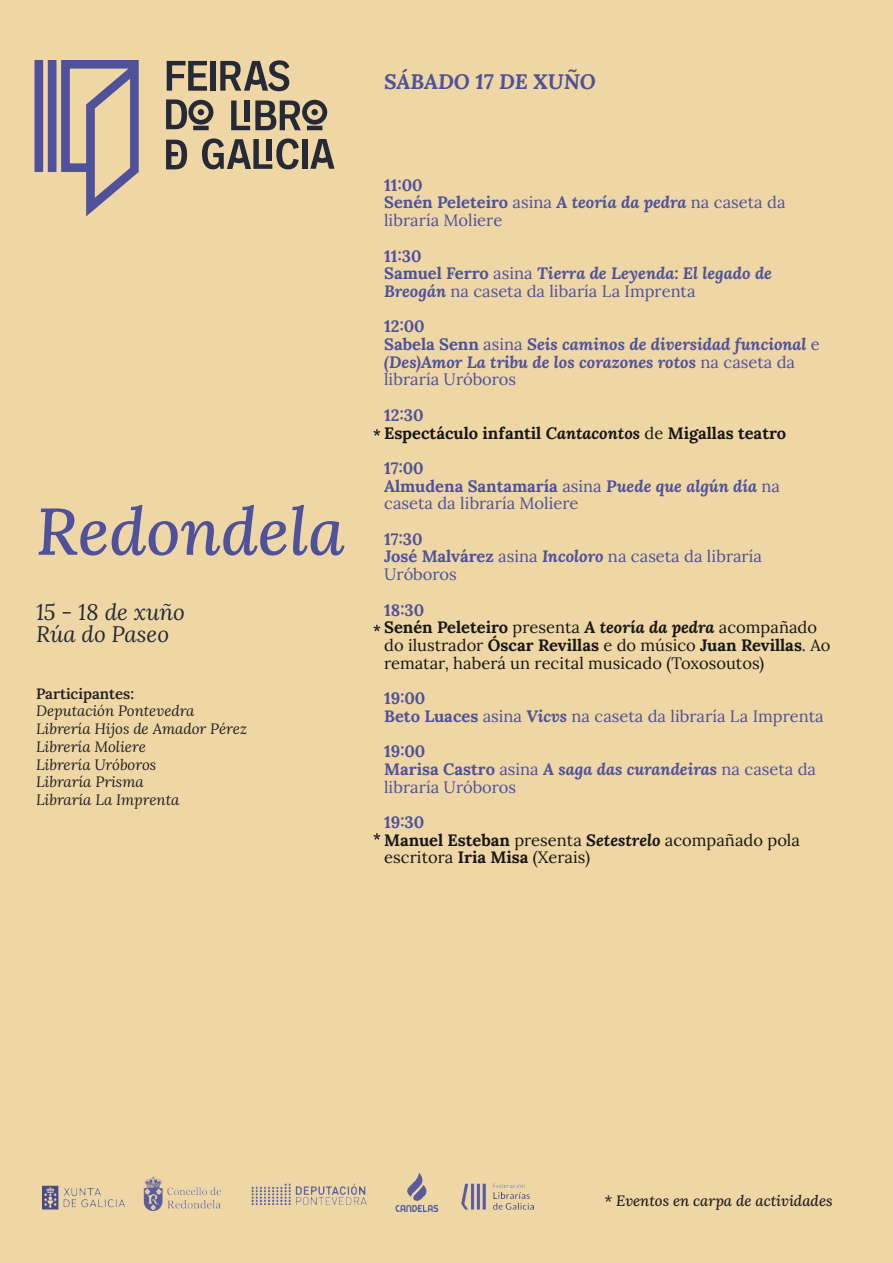
<style>
.page{position:relative;width:893px;height:1263px;background:#eed6a5}
.page>*{position:absolute;margin:0;border:0;box-sizing:border-box;transform-origin:0 0}
.t1{font:italic 500 66px "Lora";color:#4f529b}
.t2{font:italic 22.5px/22.2px "Lora";color:#252a36}
.t3{font:italic 700 21px "Lora";letter-spacing:-.005em;color:#4f529b}
.t4{font:16.5px/17.7px "Lora";color:#4f529b}
.t5{font:16.5px/17.7px "Lora";color:#181715}
.t6{font:italic 700 16.5px/17.7px "Lora";color:#4f529b}
.t7{font:700 16.5px/17.7px "Lora";color:#181715}
.t8{font:italic 15px/17.7px "Lora";letter-spacing:-.005em;color:#231f20}
.t9{font:italic 500 15px "Lora";color:#231f20}
.t10{font:600 15px "Lora";color:#231f20}
.s1{font-weight:700}
.s2{font-weight:700;font-style:italic}
.s3{font-style:normal}
.s4{font-weight:400;font-style:normal}
.s5{color:#4f529b}
.s6{font-style:italic}
.s7{font-weight:400}
.s8{font-weight:700;color:#4f529b}
</style>
<div class="page">
<img style="left:43px;top:1173px;width:491px;height:39px">
<svg style="left:34px;top:60px;width:105px;height:156px"></svg>
<svg style="left:231px;top:100px;width:96px;height:30px"></svg>
<svg style="left:166px;top:99px;width:47px;height:31px"></svg>
<svg style="left:167px;top:61px;width:40px;height:30px"></svg>
<div style="left:211px;top:61px;width:5px;height:30px;background:#252a36"></div>
<svg style="left:220px;top:60px;width:69px;height:31px"></svg>
<svg style="left:166px;top:140px;width:21px;height:29px"></svg>
<div style="left:302px;top:139px;width:5px;height:30px;background:#252a36"></div>
<svg style="left:202px;top:138px;width:97px;height:31px"></svg>
<svg style="left:310px;top:139px;width:24px;height:30px"></svg>
<svg style="left:373px;top:429px;width:7px;height:7px"></svg>
<svg style="left:373px;top:625px;width:7px;height:6px"></svg>
<svg style="left:373px;top:833px;width:7px;height:6px"></svg>
<h1 class="t1" style="left:36px;top:487px;width:310px">Redondela</h1>
<h2 class="t2" style="left:36px;top:601px;width:150px">15 - 18 de xuño<br>Rúa do Paseo</h2>
<p class="t10" style="left:36px;top:684px;width:100px">Participantes:</p>
<p class="t8" style="left:36px;top:702px;width:213px">Deputación Pontevedra<br>Librería Hijos de Amador Pérez<br>Librería Moliere<br>Librería Uróboros<br>Libraría Prisma<br>Libraría La Imprenta</p>
<p class="t3" style="left:384px;top:68px;width:213px">SÁBADO 17 DE XUÑO</p>
<p class="t4" style="left:384px;top:176px;width:403px"><span class="s1">11:00<br>Senén Peleteiro</span> asina <span class="s2">A teoría da pedra</span> na caseta da libraría Moliere</p>
<p class="t6" style="left:384px;top:246px;width:389px"><span class="s3">11:30<br>Samuel Ferro</span> <span class="s4">asina</span> Tierra de Leyenda: El legado de<br>Breogán <span class="s4">na caseta da libaría La Imprenta</span></p>
<p class="t6" style="left:384px;top:317px;width:437px"><span class="s3">12:00<br>Sabela Senn</span> <span class="s4">asina</span> Seis caminos de diversidad funcional <span class="s4">e </span>(Des)Amor La tribu de los corazones rotos <span class="s4">na caseta da libraría Uróboros</span></p>
<p class="t7" style="left:384px;top:406px;width:404px"><span class="s5">12:30<br></span>Espectáculo infantil <span class="s6">Cantacontos</span> <span class="s7">de</span> Migallas teatro</p>
<p class="t4" style="left:384px;top:459px;width:397px"><span class="s1">17:00<br>Almudena Santamaría</span> asina <span class="s2">Puede que algún día</span> na caseta da libraría Moliere</p>
<p class="t4" style="left:384px;top:530px;width:379px"><span class="s1">17:30<br>José Malvárez</span> asina <span class="s2">Incoloro</span> na caseta da libraría<br>Uróboros</p>
<p class="t5" style="left:384px;top:601px;width:448px"><span class="s8">18:30<br></span><span class="s1">Senén Peleteiro</span> presenta <span class="s2">A teoría da pedra</span> acompañado do ilustrador <span class="s1">Óscar Revillas</span> e do músico <span class="s1">Juan Revillas</span>. Ao rematar, haberá un recital musicado (Toxosoutos)</p>
<p class="t4" style="left:384px;top:689px;width:441px"><span class="s1">19:00<br>Beto Luaces</span> asina <span class="s2">Vicvs</span> na caseta da libraría La Imprenta</p>
<p class="t4" style="left:384px;top:742px;width:433px"><span class="s1">19:00<br>Marisa Castro</span> asina <span class="s2">A saga das curandeiras</span> na caseta da libraría Uróboros</p>
<p class="t5" style="left:384px;top:813px;width:417px"><span class="s8">19:30<br></span><span class="s1">Manuel Esteban</span> presenta <span class="s2">Setestrelo</span> acompañado pola escritora <span class="s1">Iria Misa</span> (Xerais)</p>
<p class="t9" style="left:605px;top:1190px;width:229px">* Eventos en carpa de actividades</p>
</div>
